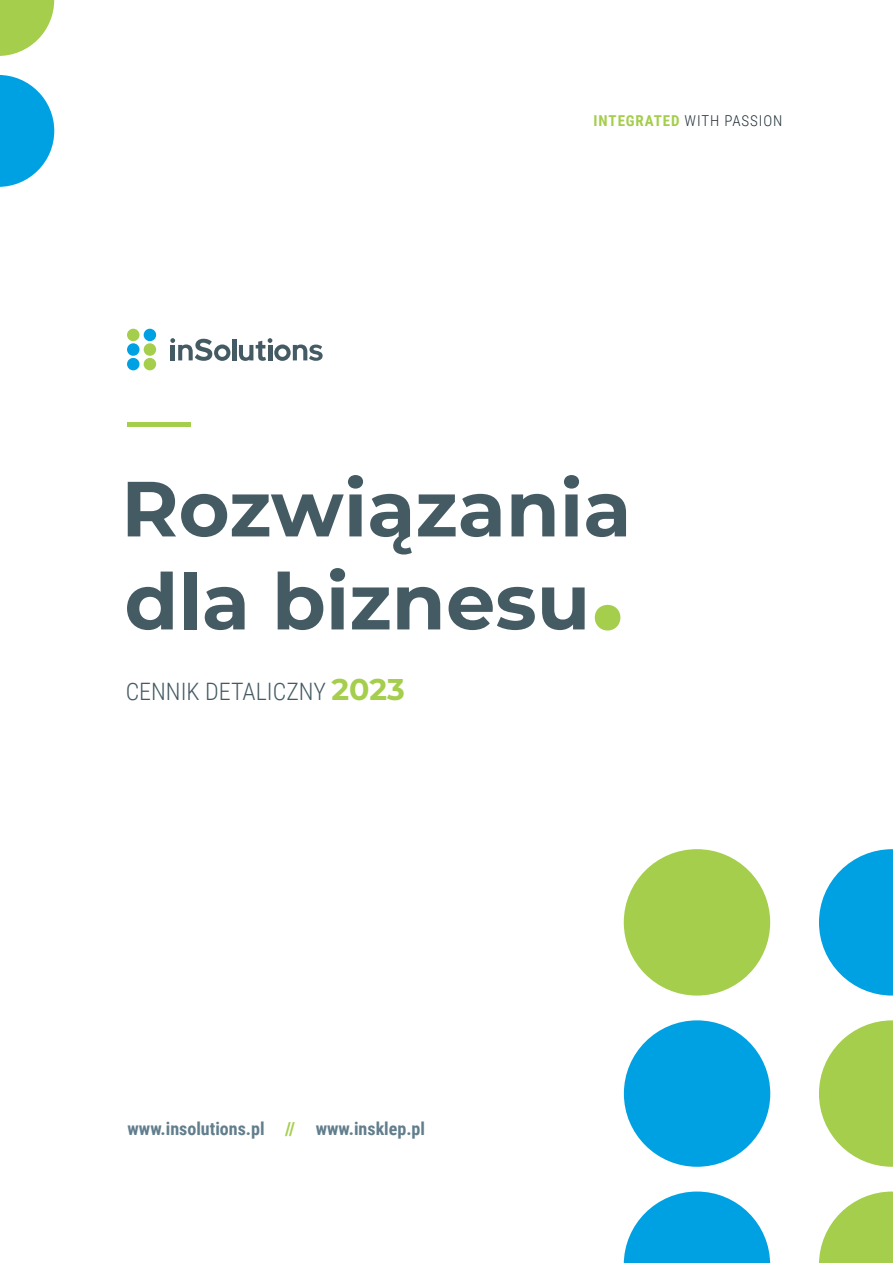
<style>
.page{position:relative;width:893px;height:1263px;background:#fff}
.page>*{position:absolute;margin:0;border:0;box-sizing:border-box;transform-origin:0 0}
.t1{font:700 78px "Montserrat";color:#455b64}
.t2{font:300 24px "Roboto Condensed";color:#455b64}
.t3{font:700 18px "Roboto Condensed";color:#617e8d}
.t4{font:300 15px "Roboto Condensed";letter-spacing:.06em;color:#233137}
.s1{font-weight:700;color:#a4ce4c}
.s2{font-size:132px;color:#a4ce4c}
.s3{font-family:"Montserrat";font-weight:700;font-size:30px;color:#a4ce4c}
.s4{color:#a4ce4c}
</style>
<div class="page">
<div style="left:127px;top:329px;width:12px;height:12px;background:#a4ce4c;border-radius:50%"></div>
<div style="left:144px;top:329px;width:12px;height:12px;background:#00a1e3;border-radius:50%"></div>
<div style="left:127px;top:343px;width:13px;height:13px;background:#00a1e3;border-radius:50%"></div>
<div style="left:144px;top:343px;width:12px;height:13px;background:#a4ce4c;border-radius:50%"></div>
<div style="left:127px;top:358px;width:12px;height:12px;background:#00a1e3;border-radius:50%"></div>
<div style="left:144px;top:358px;width:12px;height:12px;background:#a4ce4c;border-radius:50%"></div>
<hr style="left:232px;top:339px;width:4px;height:21px;background:#455b64">
<svg style="left:239px;top:338px;width:84px;height:23px"></svg>
<svg style="left:170px;top:338px;width:60px;height:23px"></svg>
<div style="left:624px;top:849px;width:146px;height:146px;background:#a4ce4c;border-radius:50%"></div>
<svg style="left:819px;top:849px;width:74px;height:146px"></svg>
<div style="left:624px;top:1020px;width:146px;height:147px;background:#00a1e3;border-radius:50%"></div>
<svg style="left:819px;top:1020px;width:74px;height:147px"></svg>
<svg style="left:624px;top:1191px;width:146px;height:72px"></svg>
<svg style="left:819px;top:1191px;width:74px;height:72px"></svg>
<svg style="left:0;top:75px;width:54px;height:112px"></svg>
<svg style="left:0;top:0;width:54px;height:56px"></svg>
<hr style="left:127px;top:423px;width:63px;height:4px;background:#a4ce4c">
<p class="t4" style="left:594px;top:110px;width:190px"><span class="s1">INTEGRATED</span> WITH PASSION</p>
<p class="t1" style="left:121px;top:452px;width:512px">Rozwiązania</p>
<p class="t1" style="left:124px;top:545px;width:502px">dla biznesu<span class="s2">.</span></p>
<p class="t2" style="left:126px;top:675px;width:281px">CENNIK DETALICZNY <span class="s3">2023</span></p>
<p class="t3" style="left:128px;top:1116px;width:299px">www.insolutions.pl <span class="s4">//</span> www.insklep.pl</p>
</div>
